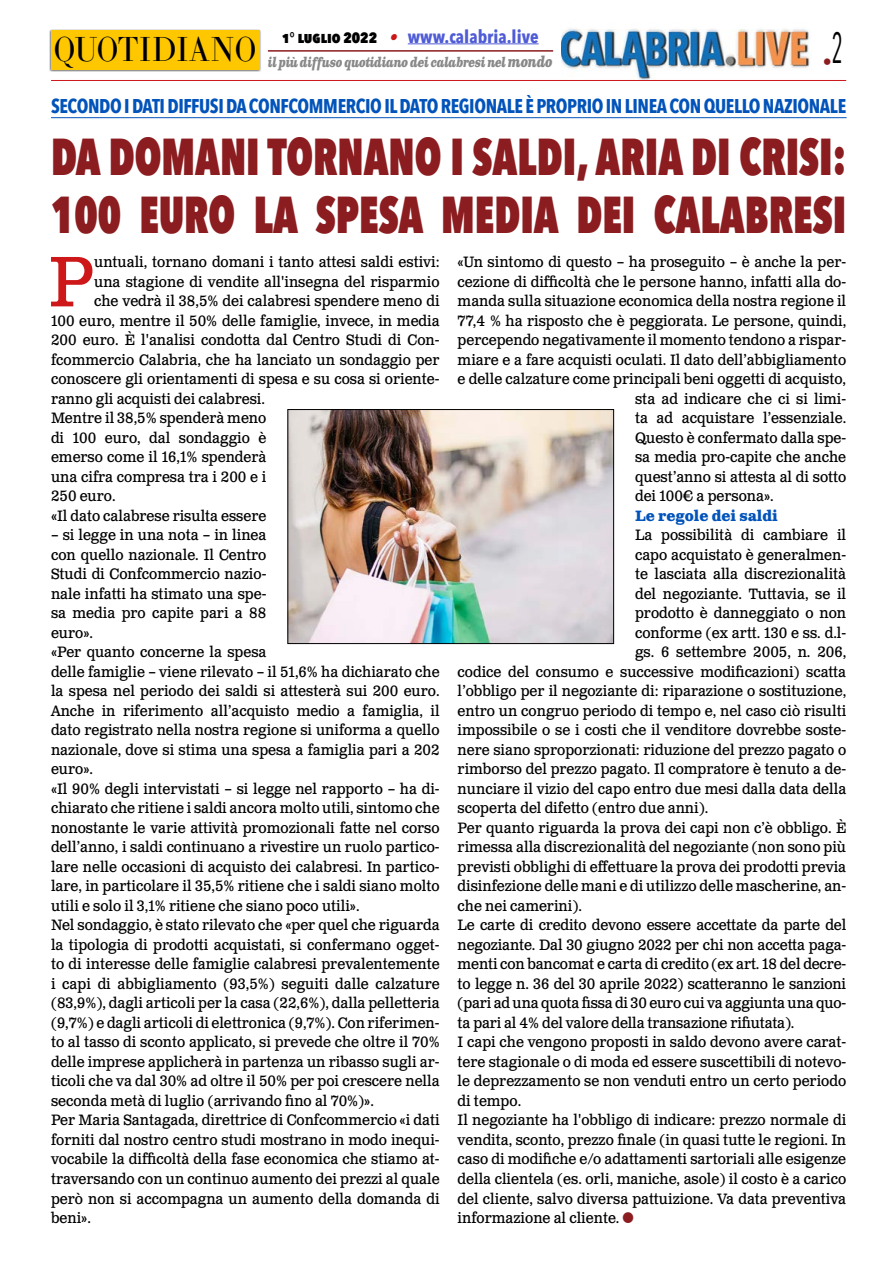
<style>
.page{position:relative;width:893px;height:1263px;background:#fff}
.page>*{position:absolute;margin:0;border:0;box-sizing:border-box;transform-origin:0 0}
.t1{font:71.25px "Clarendon Text Pro";color:#cd1719;scale:.93 1}
.t2{font:800 51.75px/58.5px "Avenir Next Condensed";color:#8b1c1f;scale:.81 1}
.t3{font:34.2px "LTC Bodoni 175 Pro";color:#000;scale:.88 1}
.t4{font:700 19.95px "Avenir Next Condensed";letter-spacing:-.02em;color:#0253ba;scale:.96 1}
.t5{font:700 18px "Avenir Next Condensed";color:#4f5cd6}
.t6{font:18px "Avenir Next Condensed";color:#8b1c1f}
.t7{font:15px/19.5px "Clarendon Text Pro";color:#000;scale:.93 1}
.t8{font:700 15px "Clarendon Text Pro";color:#0253ba;scale:.93 1}
.t9{font:italic 700 13.5px "Clarendon Text Pro";letter-spacing:-.05em;color:#878787;scale:.79 1}
.s1{font-weight:800;font-size:15px;color:#000}
.s2{font-family:"Clarendon Text Pro";font-style:italic;font-size:16.5px;color:#ca181a}
.s3{font-size:15px}
</style>
<div class="page">
<img style="left:561px;top:29px;width:249px;height:51px">
<hr style="left:51px;top:80px;width:795px;height:1px;background:#cd1719">
<div style="left:49px;top:29px;width:212px;height:43px;background:#000;opacity:.75"></div>
<div style="left:51px;top:31px;width:208px;height:39px;background:#fec700"></div>
<hr style="left:408px;top:43px;width:131px;height:1px;background:#4f5cd6">
<hr style="left:268px;top:50px;width:285px;height:2px;background:#8b1c1f">
<hr style="left:51px;top:117px;width:796px;height:1px;background:#0253ba">
<img style="left:290px;top:411px;width:322px;height:231px">
<div style="left:288px;top:409px;width:326px;height:235px;border:1px solid #000"></div>
<p class="t5" style="left:282px;top:25px;width:258px"><span class="s1">1° luglio 2022</span> <span class="s2">•</span> www.calabria.live</p>
<p class="t9" style="left:268px;top:53px;width:362px">il più diffuso quotidiano dei calabresi nel <span class="s3">mondo</span></p>
<p class="t6" style="left:823px;top:46px;width:22px">•<sup>2</sup></p>
<h3 class="t4" style="left:51px;top:94px;width:830px">SECONDO I DATI DIFFUSI DA CONFCOMMERCIO IL DATO REGIONALE È PROPRIO IN LINEA CON QUELLO NAZIONALE</h3>
<h2 class="t2" style="left:51px;top:127px;width:983px">DA DOMANI TORNANO I SALDI, ARIA DI CRISI:<br>100 EURO LA SPESA MEDIA DEI CALABRESI</h2>
<h1 class="t1" style="left:48px;top:239px;width:51px">P</h1>
<p class="t7" style="left:94px;top:253px;width:373px">untuali, tornano domani i tanto attesi saldi estivi:</p>
<h3 class="t3" style="left:54px;top:27px;width:232px">QUOTIDIANO</h3>
<p class="t7" style="left:458px;top:253px;width:419px">«Un sintomo di questo – ha proseguito – è anche la per-</p>
<p class="t7" style="left:458px;top:273px;width:419px">cezione di difficoltà che le persone hanno, infatti alla do-</p>
<p class="t7" style="left:458px;top:292px;width:419px">manda sulla situazione economica della nostra regione il</p>
<p class="t7" style="left:458px;top:312px;width:419px">77,4 % ha risposto che è peggiorata. Le persone, quindi,</p>
<p class="t7" style="left:458px;top:331px;width:419px">percependo negativamente il momento tendono a rispar-</p>
<p class="t7" style="left:458px;top:351px;width:419px">miare e a fare acquisti oculati. Il dato dell’abbigliamento</p>
<p class="t7" style="left:458px;top:370px;width:419px">e delle calzature come principali beni oggetti di acquisto,</p>
<p class="t7" style="left:635px;top:390px;width:228px">sta ad indicare che ci si limi-</p>
<p class="t7" style="left:635px;top:409px;width:228px">ta ad acquistare l’essenziale.</p>
<p class="t7" style="left:635px;top:429px;width:228px">Questo è confermato dalla spe-</p>
<p class="t7" style="left:635px;top:448px;width:228px">sa media pro-capite che anche</p>
<p class="t7" style="left:635px;top:468px;width:228px">quest’anno si attesta al di sotto</p>
<p class="t7" style="left:635px;top:487px;width:150px">dei 100€ a persona».</p>
<p class="t8" style="left:635px;top:507px;width:155px">Le regole dei saldi</p>
<p class="t7" style="left:635px;top:526px;width:229px">La possibilità di cambiare il</p>
<p class="t7" style="left:635px;top:546px;width:228px">capo acquistato è generalmen-</p>
<p class="t7" style="left:635px;top:565px;width:228px">te lasciata alla discrezionalità</p>
<p class="t7" style="left:635px;top:585px;width:228px">del negoziante. Tuttavia, se il</p>
<p class="t7" style="left:635px;top:604px;width:229px">prodotto è danneggiato o non</p>
<p class="t7" style="left:635px;top:624px;width:228px">conforme (ex artt. 130 e ss. d.l-</p>
<p class="t7" style="left:635px;top:643px;width:228px">gs. 6 settembre 2005, n. 206,</p>
<p class="t7" style="left:458px;top:663px;width:419px">codice del consumo e successive modificazioni) scatta</p>
<p class="t7" style="left:458px;top:682px;width:419px">l’obbligo per il negoziante di: riparazione o sostituzione,</p>
<p class="t7" style="left:458px;top:702px;width:419px">entro un congruo periodo di tempo e, nel caso ciò risulti</p>
<p class="t7" style="left:458px;top:721px;width:419px">impossibile o se i costi che il venditore dovrebbe soste-</p>
<p class="t7" style="left:458px;top:741px;width:419px">nere siano sproporzionati: riduzione del prezzo pagato o</p>
<p class="t7" style="left:458px;top:760px;width:419px">rimborso del prezzo pagato. Il compratore è tenuto a de-</p>
<p class="t7" style="left:458px;top:780px;width:419px">nunciare il vizio del capo entro due mesi dalla data della</p>
<p class="t7" style="left:458px;top:799px;width:271px">scoperta del difetto (entro due anni).</p>
<p class="t7" style="left:458px;top:819px;width:419px">Per quanto riguarda la prova dei capi non c’è obbligo. È</p>
<p class="t7" style="left:458px;top:838px;width:419px">rimessa alla discrezionalità del negoziante (non sono più</p>
<p class="t7" style="left:458px;top:858px;width:419px">previsti obblighi di effettuare la prova dei prodotti previa</p>
<p class="t7" style="left:458px;top:877px;width:419px">disinfezione delle mani e di utilizzo delle mascherine, an-</p>
<p class="t7" style="left:458px;top:897px;width:135px">che nei camerini).</p>
<p class="t7" style="left:458px;top:916px;width:419px">Le carte di credito devono essere accettate da parte del</p>
<p class="t7" style="left:458px;top:936px;width:419px">negoziante. Dal 30 giugno 2022 per chi non accetta paga-</p>
<p class="t7" style="left:458px;top:955px;width:419px">menti con bancomat e carta di credito (ex art. 18 del decre-</p>
<p class="t7" style="left:458px;top:975px;width:419px">to legge n. 36 del 30 aprile 2022) scatteranno le sanzioni</p>
<p class="t7" style="left:458px;top:994px;width:419px">(pari ad una quota fissa di 30 euro cui va aggiunta una quo-</p>
<p class="t7" style="left:458px;top:1014px;width:364px">ta pari al 4% del valore della transazione rifiutata).</p>
<p class="t7" style="left:458px;top:1033px;width:419px">I capi che vengono proposti in saldo devono avere carat-</p>
<p class="t7" style="left:458px;top:1053px;width:419px">tere stagionale o di moda ed essere suscettibili di notevo-</p>
<p class="t7" style="left:458px;top:1072px;width:419px">le deprezzamento se non venduti entro un certo periodo</p>
<p class="t7" style="left:458px;top:1092px;width:70px">di tempo.</p>
<p class="t7" style="left:458px;top:1111px;width:419px">Il negoziante ha l'obbligo di indicare: prezzo normale di</p>
<p class="t7" style="left:458px;top:1131px;width:419px">vendita, sconto, prezzo finale (in quasi tutte le regioni. In</p>
<p class="t7" style="left:458px;top:1150px;width:419px">caso di modifiche e/o adattamenti sartoriali alle esigenze</p>
<p class="t7" style="left:458px;top:1170px;width:419px">della clientela (es. orli, maniche, asole) il costo è a carico</p>
<p class="t7" style="left:458px;top:1189px;width:419px">del cliente, salvo diversa pattuizione. Va data preventiva</p>
<p class="t7" style="left:458px;top:1209px;width:176px">informazione al cliente.</p>
<p class="t7" style="left:94px;top:273px;width:373px">una stagione di vendite all'insegna del risparmio</p>
<p class="t7" style="left:94px;top:292px;width:373px">che vedrà il 38,5% dei calabresi spendere meno di</p>
<p class="t7" style="left:51px;top:312px;width:419px">100 euro, mentre il 50% delle famiglie, invece, in media</p>
<p class="t7" style="left:51px;top:331px;width:419px">200 euro. È l'analisi condotta dal Centro Studi di Con-</p>
<p class="t7" style="left:51px;top:351px;width:419px">fcommercio Calabria, che ha lanciato un sondaggio per</p>
<p class="t7" style="left:51px;top:370px;width:419px">conoscere gli orientamenti di spesa e su cosa si oriente-</p>
<p class="t7" style="left:51px;top:390px;width:231px">ranno gli acquisti dei calabresi.</p>
<p class="t7" style="left:51px;top:409px;width:233px">Mentre il 38,5% spenderà meno</p>
<p class="t7" style="left:51px;top:429px;width:233px">di 100 euro, dal sondaggio è</p>
<p class="t7" style="left:51px;top:448px;width:233px">emerso come il 16,1% spenderà</p>
<p class="t7" style="left:51px;top:468px;width:233px">una cifra compresa tra i 200 e i</p>
<p class="t7" style="left:51px;top:487px;width:71px">250 euro.</p>
<p class="t7" style="left:51px;top:507px;width:233px">«Il dato calabrese risulta essere</p>
<p class="t7" style="left:51px;top:526px;width:419px">– si legge in una nota – in linea<br>con quello nazionale. Il Centro<br>Studi di Confcommercio nazio-<br>nale infatti ha stimato una spe-<br>sa media pro capite pari a 88<br>euro».<br>«Per quanto concerne la spesa<br>delle famiglie – viene rilevato – il 51,6% ha dichiarato che la spesa nel periodo dei saldi si attesterà sui 200 euro.<br>Anche in riferimento all’acquisto medio a famiglia, il dato registrato nella nostra regione si uniforma a quello nazionale, dove si stima una spesa a famiglia pari a 202 euro».<br>«Il 90% degli intervistati – si legge nel rapporto – ha di&shy;chiarato che ritiene i saldi ancora molto utili, sintomo che nonostante le varie attività promozionali fatte nel corso dell’anno, i saldi continuano a rivestire un ruolo partico&shy;lare nelle occasioni di acquisto dei calabresi. In partico&shy;lare, in particolare il 35,5% ritiene che i saldi siano molto utili e solo il 3,1% ritiene che siano poco utili».<br>Nel sondaggio, è stato rilevato che «per quel che riguarda la tipologia di prodotti acquistati, si confermano ogget&shy;to di interesse delle famiglie calabresi prevalentemente i capi di abbigliamento (93,5%) seguiti dalle calzature (83,9%), dagli articoli per la casa (22,6%), dalla pelletteria (9,7%) e dagli articoli di elettronica (9,7%). Con riferimen&shy;to al tasso di sconto applicato, si prevede che oltre il 70% delle imprese applicherà in partenza un ribasso sugli ar&shy;ticoli che va dal 30% ad oltre il 50% per poi crescere nella seconda metà di luglio (arrivando fino al 70%)».<br>Per Maria Santagada, direttrice di Confcommercio «i dati forniti dal nostro centro studi mostrano in modo inequi&shy;vocabile la difficoltà della fase economica che stiamo at&shy;traversando con un continuo aumento dei prezzi al quale però non si accompagna un aumento della domanda di beni».</p>
</div>
